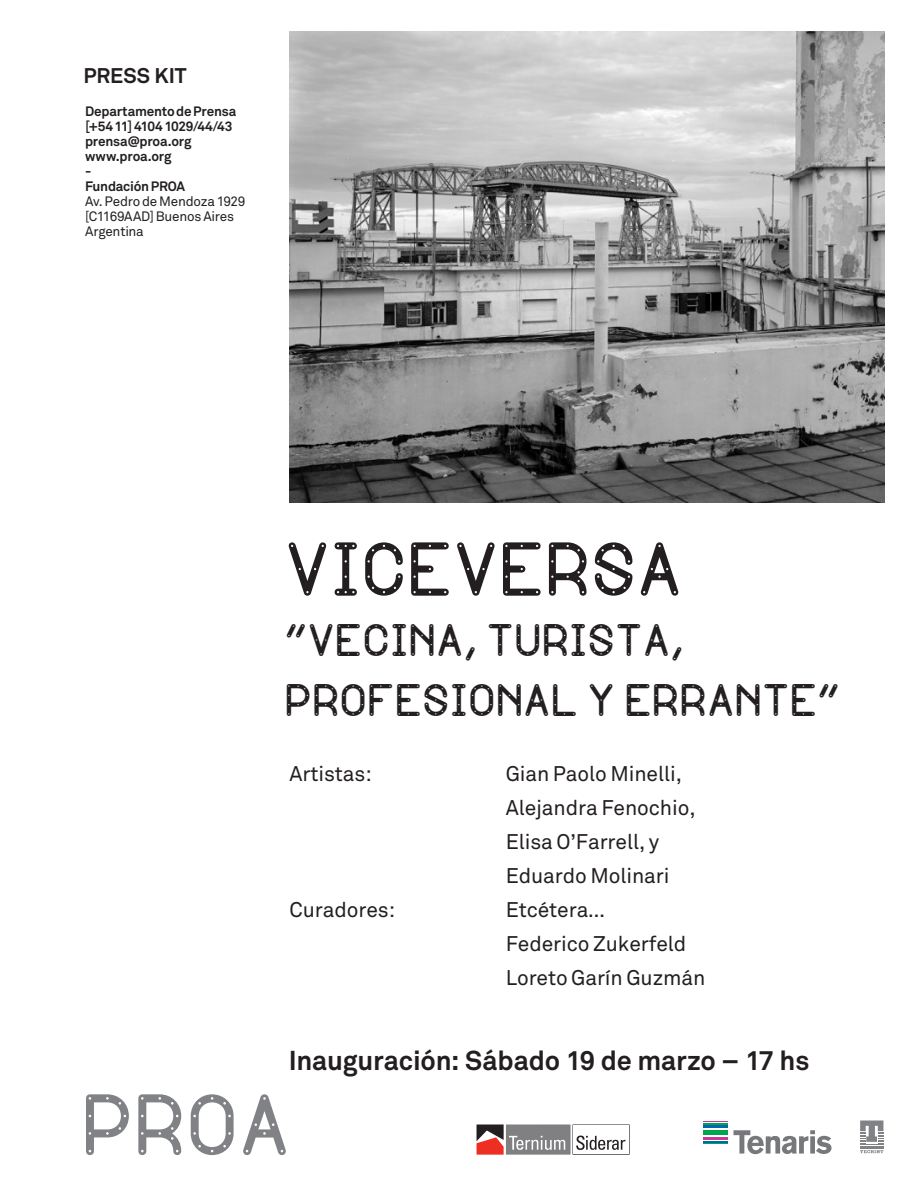
<style>
.page{position:relative;width:919px;height:1187px;background:#fff}
.page>*{position:absolute;margin:0;border:0;box-sizing:border-box;transform-origin:0 0}
.t1{font:85.5px "Proa";color:#808285}
.t2{font:75px "Proa";color:#231f20}
.t3{font:45px "Proa";color:#231f20}
.cuerpo_de_texto{font:700 27px "Akkurat";letter-spacing:-.005em;color:#231f20}
.Normal_wrd_4{font:21px "Akkurat";letter-spacing:-.005em;color:#231f20}
.t4{font:700 21px "Akkurat";letter-spacing:-.005em;color:#231f20}
.t5{font:700 13.5px "Akkurat";letter-spacing:-.015em;color:#231f20}
.t6{font:13.5px "Akkurat";letter-spacing:-.02em;color:#231f20}
</style>
<div class="page">
<svg style="left:860px;top:1120px;width:23px;height:32px"></svg>
<svg style="left:733px;top:1130px;width:98px;height:23px"></svg>
<hr style="left:703px;top:1130px;width:24px;height:4px;background:#00a54f">
<svg style="left:703px;top:1141px;width:24px;height:3px"></svg>
<hr style="left:703px;top:1125px;width:24px;height:2px;background:#0166b3">
<hr style="left:703px;top:1137px;width:24px;height:2px;background:#c53b96">
<svg style="left:703px;top:1121px;width:24px;height:1px"></svg>
<img style="left:289px;top:32px;width:595px;height:470px">
<svg style="left:476px;top:1124px;width:154px;height:31px"></svg>
<svg style="left:476px;top:1124px;width:153px;height:30px"></svg>
<p class="t4" style="left:84px;top:62px;width:105px">PRESS KIT</p>
<p class="t5" style="left:85px;top:103px;width:153px">Departamento de Prensa</p>
<p class="t5" style="left:85px;top:118px;width:149px">[+54 11] 4104 1029/44/43</p>
<p class="t5" style="left:85px;top:133px;width:108px">prensa@proa.org</p>
<p class="t5" style="left:85px;top:148px;width:88px">www.proa.org</p>
<p class="t5" style="left:85px;top:163px;width:8px">-</p>
<p class="t5" style="left:85px;top:178px;width:101px">Fundación PROA</p>
<p class="t6" style="left:85px;top:194px;width:162px">Av. Pedro de Mendoza 1929</p>
<p class="t6" style="left:85px;top:209px;width:151px">[C1169AAD] Buenos Aires</p>
<p class="t6" style="left:85px;top:224px;width:60px">Argentina</p>
<p class="t2" style="left:284px;top:527px;width:399px">VICEVERSA</p>
<p class="t3" style="left:284px;top:614px;width:401px">“VECINA, TURISTA,</p>
<p class="t3" style="left:284px;top:674px;width:557px">PROFESIONAL Y ERRANTE”</p>
<p class="Normal_wrd_4" style="left:289px;top:761px;width:84px">Artistas:</p>
<p class="Normal_wrd_4" style="left:505px;top:761px;width:178px">Gian Paolo Minelli,</p>
<p class="Normal_wrd_4" style="left:505px;top:795px;width:191px">Alejandra Fenochio,</p>
<p class="Normal_wrd_4" style="left:505px;top:829px;width:155px">Elisa O’Farrell, y</p>
<p class="Normal_wrd_4" style="left:505px;top:863px;width:165px">Eduardo Molinari</p>
<p class="Normal_wrd_4" style="left:289px;top:897px;width:107px">Curadores:</p>
<p class="Normal_wrd_4" style="left:505px;top:897px;width:101px">Etcétera…</p>
<p class="Normal_wrd_4" style="left:505px;top:931px;width:182px">Federico Zukerfeld</p>
<p class="Normal_wrd_4" style="left:505px;top:965px;width:201px">Loreto Garín Guzmán</p>
<p class="cuerpo_de_texto" style="left:289px;top:1043px;width:522px">Inauguración: Sábado 19 de marzo – 17 hs</p>
<p class="t1" style="left:81px;top:1076px;width:211px">PROA</p>
</div>
